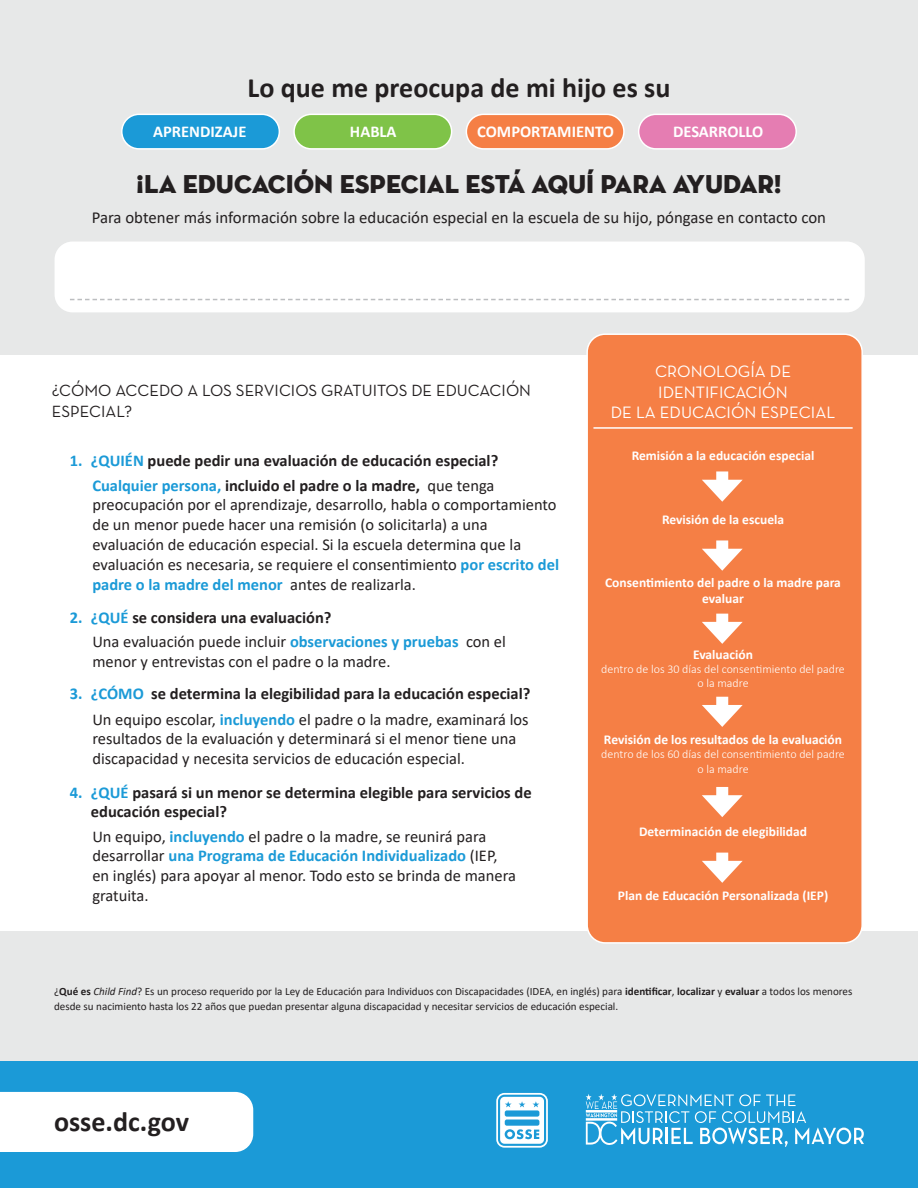
<style>
.page{position:relative;width:918px;height:1188px;background:#e7e8e8}
.page>*{position:absolute;margin:0;border:0;box-sizing:border-box;transform-origin:0 0}
.t1{font:700 28.05px "Calibri";color:#231f20}
.t2{font:26.1px "Neutra Disp Titling";color:#231f20}
.t3{font:16.8px "Calibri";color:#231f20}
.t4{font:16.8px/20.5px "Neutra Text";color:#fff;text-align:center}
.t5{font:16.5px/19.8px "Calibri";color:#231f20}
.t6{font:700 16.5px/19.8px "Calibri";color:#231f20}
.t7{font:16.5px/20.5px "Neutra Text";color:#231f20}
.t8{font:700 16.5px "Calibri";color:#fff}
.t9{font:700 13.5px/16.2px "Calibri";color:#fff;text-align:center}
.t10{font:300 12px/14.4px "Calibri";color:#fff;text-align:center}
.t11{font:11.1px/14.9px "Calibri";color:#231f20}
.s1{color:#1b9ad7}
.s2{font-weight:700;color:#1b9ad7}
.s3{font-weight:700}
.s4{font-style:italic}
</style>
<div class="page">
<div style="left:0;top:1061px;width:918px;height:127px;background:#1b9ad7"></div>
<div style="left:0;top:1092px;width:253px;height:60px;background:#fff"></div>
<div style="left:0;top:355px;width:918px;height:576px;background:#fff"></div>
<div style="left:587px;top:334px;width:275px;height:609px;background:#f57f45;border-radius:18px"></div>
<div style="left:586px;top:333px;width:277px;height:611px;border:2px solid #fff;border-radius:18px"></div>
<hr style="left:593px;top:427px;width:260px;height:2px;background:#fff">
<div style="left:55px;top:242px;width:810px;height:70px;background:#fff;border-radius:18px"></div>
<div style="left:122px;top:114px;width:157px;height:35px;background:#1b9ad7;border-radius:17px"></div>
<div style="left:121px;top:114px;width:159px;height:36px;border:2px solid #fff;border-radius:17px"></div>
<div style="left:294px;top:114px;width:158px;height:35px;background:#7fc348;border-radius:17px"></div>
<div style="left:293px;top:114px;width:159px;height:36px;border:2px solid #fff;border-radius:17px"></div>
<div style="left:466px;top:114px;width:158px;height:35px;background:#f57f45;border-radius:17px"></div>
<div style="left:466px;top:114px;width:159px;height:36px;border:2px solid #fff;border-radius:17px"></div>
<div style="left:639px;top:114px;width:157px;height:35px;background:#e57db2;border-radius:17px"></div>
<div style="left:638px;top:114px;width:159px;height:36px;border:2px solid #fff;border-radius:17px"></div>
<div style="left:716px;top:471px;width:12px;height:17px;background:#fff"></div>
<svg style="left:702px;top:480px;width:41px;height:22px"></svg>
<div style="left:716px;top:540px;width:12px;height:17px;background:#fff"></div>
<svg style="left:702px;top:549px;width:41px;height:22px"></svg>
<div style="left:716px;top:614px;width:12px;height:17px;background:#fff"></div>
<svg style="left:702px;top:622px;width:41px;height:22px"></svg>
<div style="left:716px;top:697px;width:12px;height:17px;background:#fff"></div>
<svg style="left:702px;top:705px;width:41px;height:22px"></svg>
<div style="left:716px;top:787px;width:12px;height:17px;background:#fff"></div>
<svg style="left:702px;top:795px;width:41px;height:22px"></svg>
<div style="left:716px;top:853px;width:12px;height:17px;background:#fff"></div>
<svg style="left:702px;top:861px;width:41px;height:22px"></svg>
<svg style="left:70px;top:299px;width:779px;height:1px"></svg>
<svg style="left:496px;top:1093px;width:52px;height:55px"></svg>
<svg style="left:586px;top:1094px;width:278px;height:53px"></svg>
<p class="t1" style="left:247px;top:67px;width:425px">Lo que me preocupa de mi hijo es su</p>
<p class="t8" style="left:153px;top:120px;width:95px">APRENDIZAJE</p>
<p class="t8" style="left:350px;top:120px;width:48px">HABLA</p>
<p class="t8" style="left:477px;top:120px;width:138px">COMPORTAMIENTO</p>
<p class="t8" style="left:673px;top:120px;width:92px">DESARROLLO</p>
<p class="t2" style="left:136px;top:168px;width:647px">¡LA EDUCACIÓN ESPECIAL ESTÁ AQUÍ PARA AYUDAR!</p>
<p class="t3" style="left:92px;top:206px;width:736px">Para obtener más información sobre la educación especial en la escuela de su hijo, póngase en contacto con</p>
<p class="t7" style="left:52px;top:380px;width:481px">¿CÓMO ACCEDO A LOS SERVICIOS GRATUITOS DE EDUCACIÓN<br>ESPECIAL?</p>
<p class="t6" style="left:70px;top:451px;width:430px"><span class="s1">1. ¿QUIÉN</span> puede pedir una evaluación de educación especial?</p>
<p class="t5" style="left:92px;top:475px;width:468px"><span class="s2">Cualquier persona,</span> <span class="s3">incluido el padre o la madre,</span> que tenga preocupación por el aprendizaje, desarrollo, habla o comportamiento de un menor puede hacer una remisión (o solicitarla) a una evaluación de educación especial. Si la escuela determina que la evaluación es necesaria, se requiere el consentimiento <span class="s2">por escrito del padre o la madre del menor</span> antes de realizarla.</p>
<p class="t6" style="left:70px;top:607px;width:263px"><span class="s1">2. ¿QUÉ</span> se considera una evaluación?</p>
<p class="t5" style="left:92px;top:631px;width:415px">Una evaluación puede incluir <span class="s2">observaciones y pruebas</span> con el menor y entrevistas con el padre o la madre.</p>
<p class="t6" style="left:70px;top:683px;width:462px"><span class="s1">3. ¿CÓMO</span> se determina la elegibilidad para la educación especial?</p>
<p class="t5" style="left:92px;top:709px;width:438px">Un equipo escolar, <span class="s2">incluyendo</span> el padre o la madre, examinará los resultados de la evaluación y determinará si el menor tiene una discapacidad y necesita servicios de educación especial.</p>
<p class="t6" style="left:91px;top:782px;width:442px;text-indent:-21px"><span class="s1">4. ¿QUÉ</span> pasará si un menor se determina elegible para servicios de educación especial?</p>
<p class="t5" style="left:92px;top:826px;width:425px">Un equipo, <span class="s2">incluyendo</span> el padre o la madre, se reunirá para desarrollar <span class="s2">una Programa de Educación Individualizado</span> (IEP, en inglés) para apoyar al menor. Todo esto se brinda de manera gratuita.</p>
<p class="t4" style="left:611px;top:361px;width:226px">CRONOLOGÍA DE<br>IDENTIFICACIÓN<br>DE LA EDUCACIÓN ESPECIAL</p>
<p class="t9" style="left:632px;top:448px;width:184px">Remisión a la educación especial</p>
<p class="t9" style="left:662px;top:511px;width:124px">Revisión de la escuela</p>
<p class="t9" style="left:605px;top:574px;width:237px">Consentimiento del padre o la madre para evaluar</p>
<p class="t9" style="left:693px;top:646px;width:61px">Evaluación</p>
<p class="t10" style="left:601px;top:662px;width:245px">dentro de los 30 días del consentimiento del padre o la madre</p>
<p class="t9" style="left:604px;top:731px;width:240px">Revisión de los resultados de la evaluación</p>
<p class="t10" style="left:601px;top:747px;width:245px">dentro de los 60 días del consentimiento del padre o la madre</p>
<p class="t9" style="left:639px;top:824px;width:170px">Determinación de elegibilidad</p>
<p class="t9" style="left:618px;top:887px;width:212px">Plan de Educación Personalizada (IEP)</p>
<p class="t11" style="left:54px;top:984px;width:800px">¿<span class="s3">Qué es</span> <span class="s4">Child Find</span>? Es un proceso requerido por la Ley de Educación para Individuos con Discapacidades (IDEA, en inglés) para <span class="s3">identificar</span>, <span class="s3">localizar</span> y <span class="s3">evaluar</span> a todos los menores desde su nacimiento hasta los 22 años que puedan presentar alguna discapacidad y necesitar servicios de educación especial.</p>
<p class="t1" style="left:54px;top:1101px;width:136px">osse.dc.gov</p>
</div>
